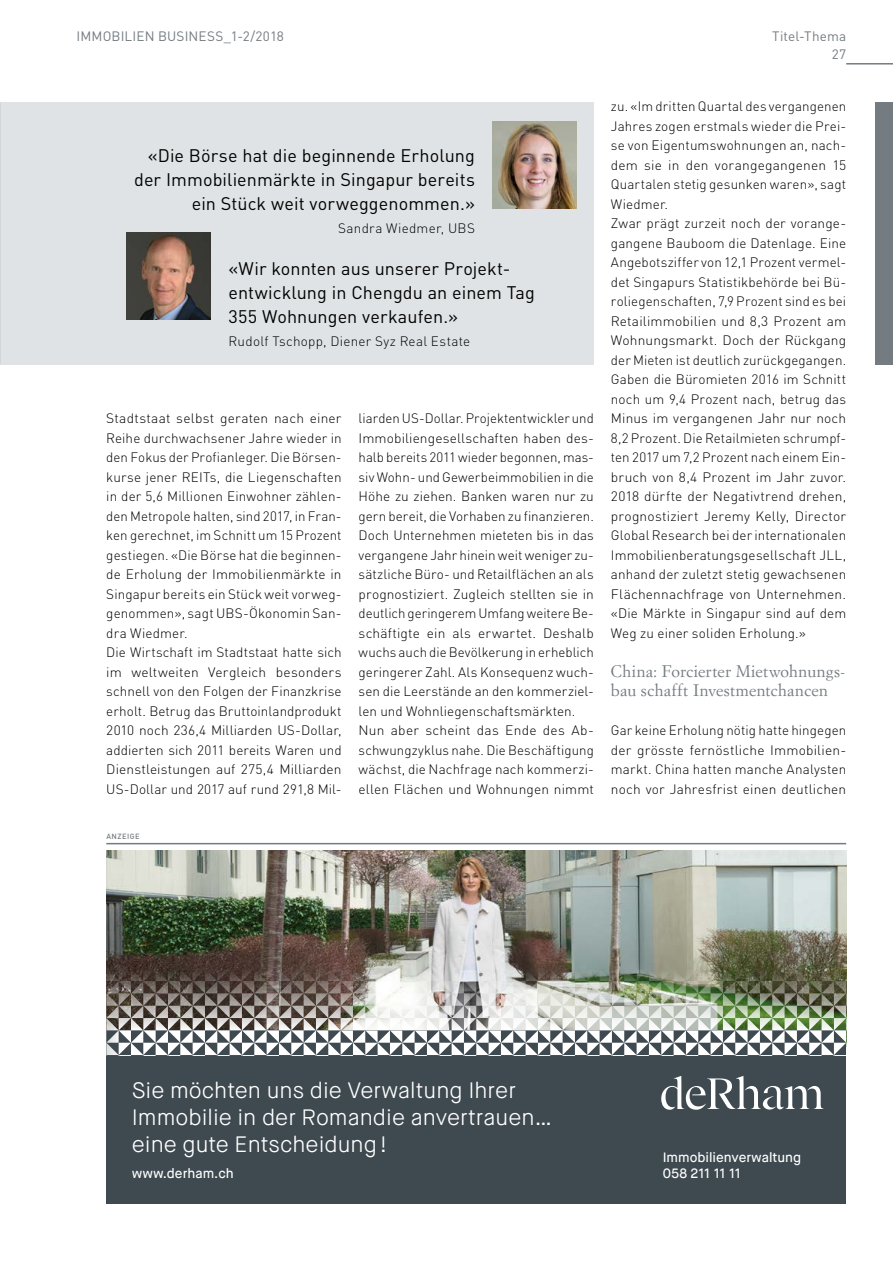
<style>
.page{position:relative;width:893px;height:1263px;background:#fff}
.page>*{position:absolute;margin:0;border:0;box-sizing:border-box;transform-origin:0 0}
.t1{font:300 22.35px/26.7px "Maison Neue";color:#fff}
.t2{font:18px/24px "DIN Pro";letter-spacing:.005em;color:#000;text-align:right}
.t3{font:16.5px/19.5px "Simoncini Garamond Std";letter-spacing:.01em;color:#747c81}
.t4{font:300 13.5px/19.5px "DIN Pro";letter-spacing:.01em;color:#000}
.t5{font:500 13.5px/16.2px "Maison Neue";color:#fff}
.t6{font:13.5px "DIN Pro";letter-spacing:.01em;color:#747c81}
.t7{font:500 7.5px "DIN Pro";letter-spacing:.06em;color:#747c81}
</style>
<div class="page">
<hr style="left:846px;top:63px;width:47px;height:2px;background:#747c81">
<img style="left:106px;top:851px;width:740px;height:117px">
<div style="left:106px;top:1030px;width:740px;height:174px;background:#3e4950"></div>
<svg style="left:661px;top:1076px;width:163px;height:34px"></svg>
<img style="left:106px;top:968px;width:740px;height:87px">
<div style="left:0;top:102px;width:594px;height:263px;background:#e0e3e5"></div>
<div style="left:876px;top:102px;width:17px;height:263px;background:#747c81"></div>
<img style="left:492px;top:122px;width:84px;height:87px">
<img style="left:127px;top:232px;width:84px;height:87px">
<hr style="left:106px;top:843px;width:740px;height:1px;background:#747c81">
<p class="t6" style="left:77px;top:26px;width:209px">IMMOBILIEN BUSINESS_1-2/2018</p>
<h2 class="t2" style="left:134px;top:141px;width:342px">«Die Börse hat die beginnende Erholung der Immobilienmärkte in Singapur bereits ein Stück weit vorweggenommen.»</h2>
<p class="t4" style="left:338px;top:217px;width:139px">Sandra Wiedmer, UBS</p>
<h2 class="t2" style="left:228px;top:254px;width:308px;text-align:left">«Wir konnten aus unserer Projekt&shy;entwicklung in Chengdu an einem Tag<br>355 Wohnungen verkaufen.»</h2>
<p class="t4" style="left:228px;top:331px;width:243px">Rudolf Tschopp, Diener Syz Real Estate</p>
<p class="t4" style="left:106px;top:408px;width:237px">Stadtstaat selbst geraten nach einer Reihe durchwachsener Jahre wieder in den Fokus der Profianleger. Die Börsen&shy;kurse jener REITs, die Liegenschaften in der 5,6 Millionen Einwohner zählen&shy;den Metropole halten, sind 2017, in Fran&shy;ken gerechnet, im Schnitt um 15 Prozent gestiegen. «Die Börse hat die beginnen&shy;de Erholung der Immobilienmärkte in Singapur bereits ein Stück weit vorweg&shy;genommen», sagt UBS-Ökonomin San&shy;dra Wiedmer.<br>Die Wirtschaft im Stadtstaat hatte sich im weltweiten Vergleich besonders schnell von den Folgen der Finanzkrise erholt. Betrug das Bruttoinlandprodukt 2010 noch 236,4 Milliarden US-Dollar, addierten sich 2011 bereits Waren und Dienstleistungen auf 275,4 Milliarden US-Dollar und 2017 auf rund 291,8 Mil-</p>
<p class="t4" style="left:359px;top:408px;width:237px">liarden US-Dollar. Projektentwickler und Immobiliengesellschaften haben des&shy;halb bereits 2011 wieder begonnen, mas&shy;siv Wohn- und Gewerbeimmobilien in die Höhe zu ziehen. Banken waren nur zu gern bereit, die Vorhaben zu finanzieren.<br>Doch Unternehmen mieteten bis in das vergangene Jahr hinein weit weniger zu&shy;sätzliche Büro- und Retailflächen an als prognostiziert. Zugleich stellten sie in deutlich geringerem Umfang weitere Be&shy;schäftigte ein als erwartet. Deshalb wuchs auch die Bevölkerung in erheblich geringerer Zahl. Als Konsequenz wuch&shy;sen die Leerstände an den kommerziel&shy;len und Wohnliegenschaftsmärkten.<br>Nun aber scheint das Ende des Ab&shy;schwungzyklus nahe. Die Beschäftigung wächst, die Nachfrage nach kommerzi&shy;ellen Flächen und Wohnungen nimmt</p>
<p class="t7" style="left:106px;top:830px;width:35px">ANZEIGE</p>
<p class="t6" style="left:772px;top:26px;width:75px">Titel-Thema</p>
<p class="t6" style="left:832px;top:44px;width:16px">27</p>
<p class="t4" style="left:611px;top:96px;width:237px">zu. «Im dritten Quartal des vergangenen Jahres zogen erstmals wieder die Prei&shy;se von Eigentumswohnungen an, nach&shy;dem sie in den vorangegangenen 15<br>Quartalen stetig gesunken waren», sagt Wiedmer.<br>Zwar prägt zurzeit noch der vorange&shy;gangene Bauboom die Datenlage. Eine Angebotsziffer von 12,1 Prozent vermel&shy;det Singapurs Statistikbehörde bei Bü&shy;roliegenschaften, 7,9 Prozent sind es bei Retailimmobilien und 8,3 Prozent am Wohnungsmarkt. Doch der Rückgang der Mieten ist deutlich zurückgegangen.<br>Gaben die Büromieten 2016 im Schnitt noch um 9,4 Prozent nach, betrug das Minus im vergangenen Jahr nur noch 8,2 Prozent. Die Retailmieten schrumpf&shy;ten 2017 um 7,2 Prozent nach einem Ein&shy;bruch von 8,4 Prozent im Jahr zuvor.<br>2018 dürfte der Negativtrend drehen, prognostiziert Jeremy Kelly, Director Global Research bei der internationalen Immobilienberatungsgesellschaft JLL, anhand der zuletzt stetig gewachsenen Flächennachfrage von Unternehmen. «Die Märkte in Singapur sind auf dem Weg zu einer soliden Erholung.»</p>
<p class="t3" style="left:611px;top:661px;width:236px">China: Forcierter Mietwohnungs&shy;bau schafft Investmentchancen</p>
<p class="t4" style="left:611px;top:720px;width:237px;text-align:justify">Gar keine Erholung nötig hatte hingegen der grösste fernöstliche Immobilien&shy;markt. China hatten manche Analysten noch vor Jahresfrist einen deutlichen</p>
<h1 class="t1" style="left:132px;top:1077px;width:422px">Sie möchten uns die Verwaltung Ihrer<br>Immobilie in der Romandie anvertrauen… eine gute Entscheidung!</h1>
<p class="t5" style="left:132px;top:1165px;width:104px">www.derham.ch</p>
<p class="t5" style="left:663px;top:1149px;width:140px">Immobilienverwaltung<br>058 211 11 11</p>
</div>
